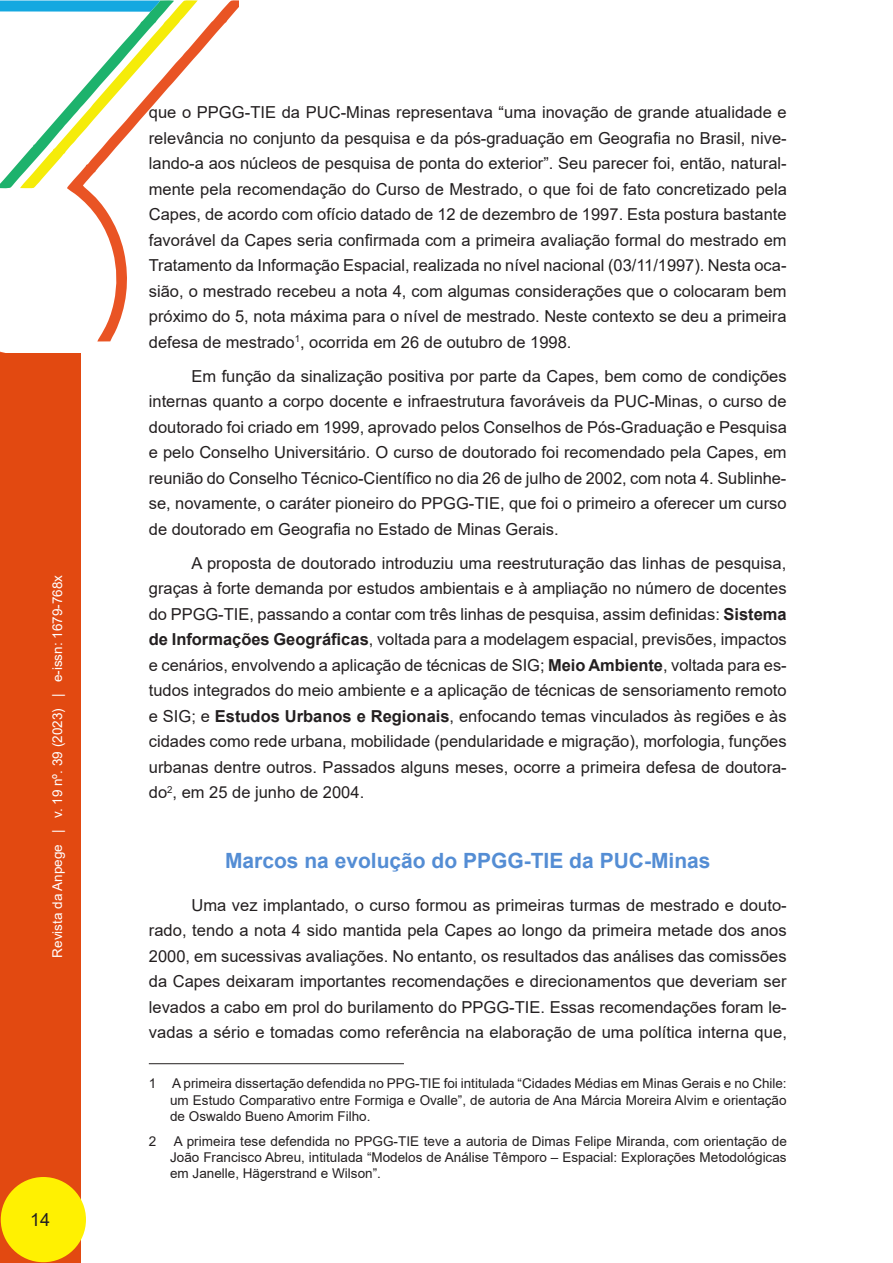
<style>
.page{position:relative;width:893px;height:1263px;background:#fff}
.page>*{position:absolute;margin:0;border:0;box-sizing:border-box;transform-origin:0 0}
._03A_SUB_SUB{font:700 21px "Arial";color:#548dd4}
.t1{font:18px "Arial";color:#231f20}
._04_CORPO_DO_TEXTO{font:16.5px/25.5px "Arial";color:#231f20;text-align:justify}
._06_NOTA_DE_RODAPE{font:13.5px/16.2px "Arial";color:#231f20;text-align:justify}
.t2{font:13.5px "Arial";color:#fff}
.s1{font-weight:700}
</style>
<div class="page">
<svg style="left:0;top:351px;width:19px;height:3px"></svg>
<svg style="left:69px;top:0;width:170px;height:341px"></svg>
<svg style="left:0;top:0;width:198px;height:190px"></svg>
<div style="left:0;top:354px;width:80px;height:909px;background:#e24911"></div>
<div style="left:1px;top:1177px;width:85px;height:85px;background:#fff101;border-radius:50%"></div>
<hr style="left:149px;top:1063px;width:255px;height:1px;background:#231f20">
<p class="t2" style="left:48px;top:957px;width:384px;rotate:-90deg">Revista da Anpege | v. 19 nº. 39 (2023) | e-issn: 1679-768x</p>
<p class="t1" style="left:30px;top:1207px;width:22px">14</p>
<p class="_04_CORPO_DO_TEXTO" style="left:149px;top:100px;width:640px">que o PPGG-TIE da PUC-Minas representava “uma inovação de grande atualidade e relevância no conjunto da pesquisa e da pós-graduação em Geografia no Brasil, nive&shy;lando-a aos núcleos de pesquisa de ponta do exterior”. Seu parecer foi, então, natural&shy;mente pela recomendação do Curso de Mestrado, o que foi de fato concretizado pela Capes, de acordo com ofício datado de 12 de dezembro de 1997. Esta postura bastante favorável da Capes seria confirmada com a primeira avaliação formal do mestrado em Tratamento da Informação Espacial, realizada no nível nacional (03/11/1997). Nesta oca&shy;sião, o mestrado recebeu a nota 4, com algumas considerações que o colocaram bem próximo do 5, nota máxima para o nível de mestrado. Neste contexto se deu a primeira defesa de mestrado<sup>1</sup>, ocorrida em 26 de outubro de 1998.</p>
<p class="_04_CORPO_DO_TEXTO" style="left:149px;top:363px;width:639px;text-indent:43px">Em função da sinalização positiva por parte da Capes, bem como de condições internas quanto a corpo docente e infraestrutura favoráveis da PUC-Minas, o curso de doutorado foi criado em 1999, aprovado pelos Conselhos de Pós-Graduação e Pesquisa e pelo Conselho Universitário. O curso de doutorado foi recomendado pela Capes, em reunião do Conselho Técnico-Científico no dia 26 de julho de 2002, com nota 4. Sublinhe&shy;se, novamente, o caráter pioneiro do PPGG-TIE, que foi o primeiro a oferecer um curso de doutorado em Geografia no Estado de Minas Gerais.</p>
<p class="_04_CORPO_DO_TEXTO" style="left:149px;top:550px;width:639px;text-indent:43px">A proposta de doutorado introduziu uma reestruturação das linhas de pesquisa, graças à forte demanda por estudos ambientais e à ampliação no número de docentes do PPGG-TIE, passando a contar com três linhas de pesquisa, assim definidas: <span class="s1">Sistema de Informações Geográficas</span>, voltada para a modelagem espacial, previsões, impactos e cenários, envolvendo a aplicação de técnicas de SIG; <span class="s1">Meio Ambiente</span>, voltada para es&shy;tudos integrados do meio ambiente e a aplicação de técnicas de sensoriamento remoto e SIG; e <span class="s1">Estudos Urbanos e Regionais</span>, enfocando temas vinculados às regiões e às cidades como rede urbana, mobilidade (pendularidade e migração), morfologia, funções urbanas dentre outros. Passados alguns meses, ocorre a primeira defesa de doutora&shy;do<sup>2</sup>, em 25 de junho de 2004.</p>
<p class="_03A_SUB_SUB" style="left:225px;top:846px;width:487px">Marcos na evolução do PPGG-TIE da PUC-Minas</p>
<p class="_04_CORPO_DO_TEXTO" style="left:149px;top:892px;width:640px;text-indent:43px">Uma vez implantado, o curso formou as primeiras turmas de mestrado e douto&shy;rado, tendo a nota 4 sido mantida pela Capes ao longo da primeira metade dos anos 2000, em sucessivas avaliações. No entanto, os resultados das análises das comissões da Capes deixaram importantes recomendações e direcionamentos que deveriam ser levados a cabo em prol do burilamento do PPGG-TIE. Essas recomendações foram le&shy;vadas a sério e tomadas como referência na elaboração de uma política interna que,</p>
<p class="_06_NOTA_DE_RODAPE" style="left:170px;top:1075px;width:618px;text-indent:-21px">1 A primeira dissertação defendida no PPG-TIE foi intitulada “Cidades Médias em Minas Gerais e no Chile: um Estudo Comparativo entre Formiga e Ovalle”, de autoria de Ana Márcia Moreira Alvim e orientação de Oswaldo Bueno Amorim Filho.</p>
<p class="_06_NOTA_DE_RODAPE" style="left:149px;top:1132px;width:9px">2</p>
<p class="_06_NOTA_DE_RODAPE" style="left:170px;top:1132px;width:618px">A primeira tese defendida no PPGG-TIE teve a autoria de Dimas Felipe Miranda, com orientação de João Francisco Abreu, intitulada “Modelos de Análise Têmporo – Espacial: Explorações Metodológicas em Janelle, Hägerstrand e Wilson”.</p>
</div>
